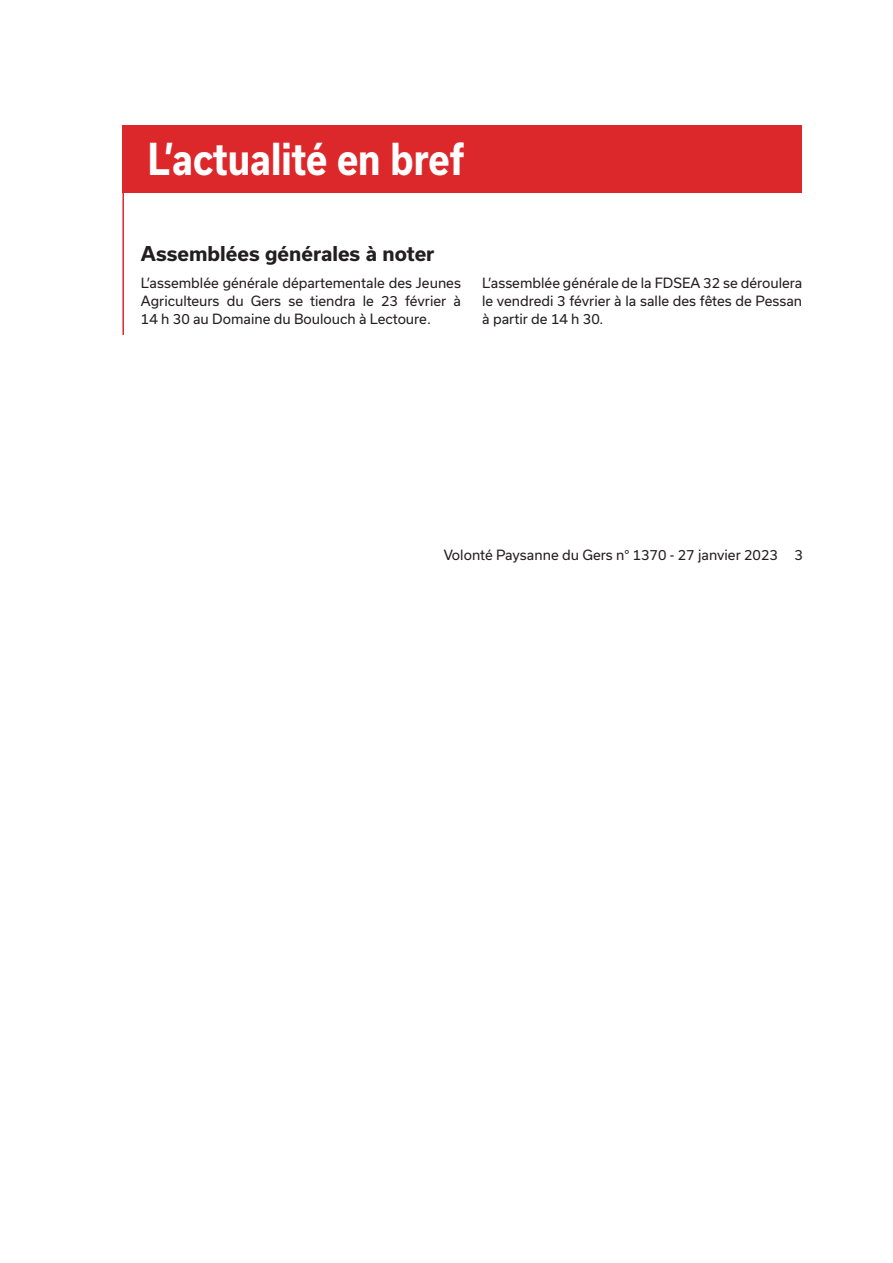
<style>
.page{position:relative;width:893px;height:1263px;background:#fff}
.page>*{position:absolute;margin:0;border:0;box-sizing:border-box;transform-origin:0 0}
.t1{font:700 42px "Usual";color:#fff;scale:.85 1}
.t2{font:700 19.5px "Usual";color:#231f20}
.t3{font:13.5px/18px "Usual";color:#231f20;text-align:justify}
</style>
<div class="page">
<div style="left:122px;top:125px;width:680px;height:68px;background:#dd282b"></div>
<hr style="left:122px;top:125px;width:2px;height:210px;background:#dd282b">
<h1 class="t1" style="left:148px;top:135px;width:374px">L’actualité en bref</h1>
<h2 class="t2" style="left:141px;top:243px;width:295px">Assemblées générales à noter</h2>
<p class="t3" style="left:141px;top:274px;width:321px">L’assemblée générale départementale des Jeunes Agriculteurs du Gers se tiendra le 23 février à 14 h 30 au Domaine du Boulouch à Lectoure.</p>
<p class="t3" style="left:482px;top:274px;width:321px">L’assemblée générale de la FDSEA 32 se déroulera le vendredi 3 février à la salle des fêtes de Pessan à partir de 14 h 30.</p>
<p class="t3" style="left:444px;top:546px;width:361px">Volonté Paysanne du Gers n° 1370 - 27 janvier 2023 3</p>
</div>
